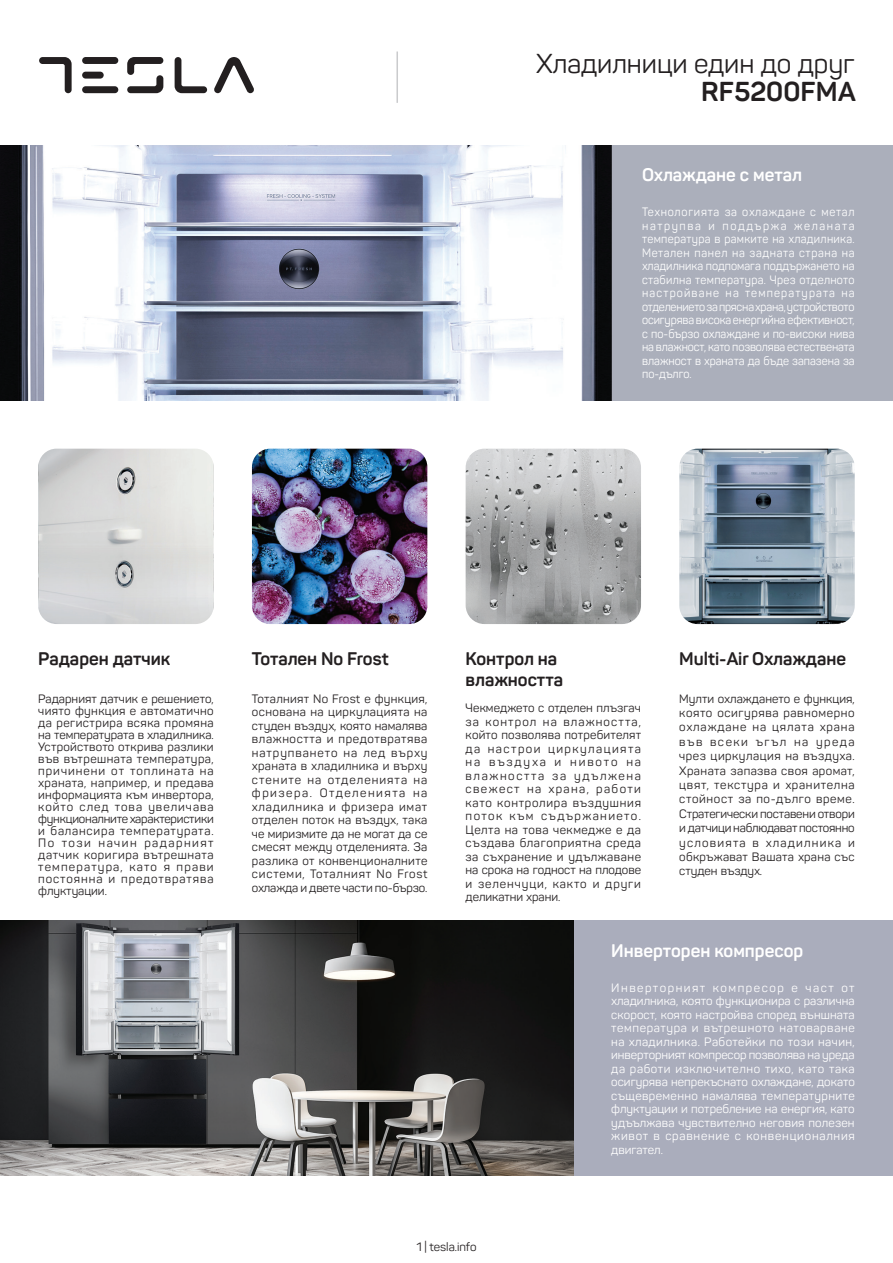
<style>
.page{position:relative;width:893px;height:1263px;background:#fff}
.page>*{position:absolute;margin:0;border:0;box-sizing:border-box;transform-origin:0 0}
.t1{font:27px/28.5px "Panton";color:#231f20;text-align:right}
.t2{font:700 18px/21.6px "Panton";color:#231f20}
.t3{font:700 18px "Panton";color:#fff}
.t4{font:12px/13.5px "Panton";letter-spacing:.025em;color:#231f20;text-align:justify}
.t5{font:12px/13.5px "Panton";letter-spacing:.005em;color:#fff;text-align:justify}
.t6{font:12px/13.5px "Panton";letter-spacing:.005em;color:#fff;text-align:justify;scale:.94 1}
.t7{font:12px "Panton";color:#231f20}
.s1{font-weight:700}
</style>
<div class="page">
<img style="left:0;top:145px;width:893px;height:255px">
<div style="left:573px;top:921px;width:320px;height:255px;background:#aaadbc"></div>
<img style="left:252px;top:449px;width:175px;height:175px">
<img style="left:679px;top:449px;width:176px;height:175px">
<img style="left:38px;top:449px;width:176px;height:175px">
<img style="left:466px;top:449px;width:175px;height:175px">
<img style="left:0;top:921px;width:573px;height:255px">
<svg style="left:214px;top:57px;width:40px;height:36px"></svg>
<svg style="left:39px;top:57px;width:33px;height:36px"></svg>
<svg style="left:127px;top:57px;width:36px;height:36px"></svg>
<svg style="left:175px;top:57px;width:32px;height:36px"></svg>
<div style="left:82px;top:57px;width:36px;height:7px;background:#231f20;border-radius:3px"></div>
<div style="left:82px;top:72px;width:22px;height:7px;background:#231f20;border-radius:3px"></div>
<div style="left:82px;top:86px;width:36px;height:7px;background:#231f20;border-radius:3px"></div>
<hr style="left:396px;top:52px;width:2px;height:51px;background:#cacbcd">
<p class="t1" style="left:536px;top:49px;width:321px">Хладилници един до друг<br><span class="s1">RF5200FMA</span></p>
<p class="t3" style="left:642px;top:163px;width:161px">Охлаждане с метал</p>
<p class="t6" style="left:642px;top:205px;width:228px">Технологията за охлаждане с метал натрупва и поддържа желаната температура в рамките на хладилника.<br>Метален панел на задната страна на хладилника подпомага поддържането на стабилна температура. Чрез отделното настройване на температурата на отделението за прясна храна, устройството осигурява висока енергийна ефективност, с по-бързо охлаждане и по-високи нива на влажност, като позволява естествената влажност в храната да бъде запазена за по-дълго.</p>
<p class="t2" style="left:38px;top:647px;width:134px">Радарен датчик</p>
<p class="t4" style="left:38px;top:692px;width:177px;line-height:12px">Радарният датчик е решението, чиято функция е автоматично да регистрира всяка промяна на температурата в хладилника.<br>Устройството открива разлики във вътрешната температура, причинени от топлината на храната, например, и предава информацията към инвертора, който след това увеличава функционалните характеристики и балансира температурата.<br>По този начин радарният датчик коригира вътрешната температура, като я прави постоянна и предотвратява флуктуации.</p>
<p class="t2" style="left:252px;top:647px;width:138px">Тотален No Frost</p>
<p class="t4" style="left:252px;top:691px;width:177px">Тоталният No Frost е функция, основана на циркулацията на студен въздух, която намалява влажността и предотвратява натрупването на лед върху храната в хладилника и върху стените на отделенията на фризера. Отделенията на хладилника и фризера имат отделен поток на въздух, така че миризмите да не могат да се смесят между отделенията. За разлика от конвенционалните системи, Тоталният No Frost охлажда и двете части по-бързо.</p>
<p class="t2" style="left:466px;top:647px;width:99px">Контрол на влажността</p>
<p class="t4" style="left:466px;top:701px;width:177px">Чекмеджето с отделен плъзгач за контрол на влажността, който позволява потребителят да настрои циркулацията на въздуха и нивото на влажността за удължена свежест на храна, работи като контролира въздушния поток към съдържанието.<br>Целта на това чекмедже е да създава благоприятна среда за съхранение и удължаване на срока на годност на плодове и зеленчуци, както и други деликатни храни.</p>
<p class="t2" style="left:679px;top:647px;width:168px">Multi-Air Охлаждане</p>
<p class="t4" style="left:679px;top:691px;width:177px;line-height:14.4px">Мулти охлаждането е функция, която осигурява равномерно охлаждане на цялата храна във всеки ъгъл на уреда чрез циркулация на въздуха.<br>Храната запазва своя аромат, цвят, текстура и хранителна стойност за по-дълго време.<br>Стратегически поставени отвори и датчици наблюдават постоянно условията в хладилника и обкръжават Вашата храна със студен въздух.</p>
<p class="t3" style="left:611px;top:939px;width:193px">Инверторен компресор</p>
<p class="t5" style="left:611px;top:981px;width:245px">Инверторният компресор е част от хладилника, която функционира с различна скорост, която настройва според външната температура и вътрешното натоварване на хладилника. Работейки по този начин, инверторният компресор позволява на уреда да работи изключително тихо, като така осигурява непрекъснато охлаждане, докато същевременно намалява температурните флуктуации и потребление на енергия, като удъължава чувствително неговия полезен живот в сравнение с конвенционалния двигател.</p>
<p class="t7" style="left:416px;top:1239px;width:62px">1 | tesla.info</p>
</div>
